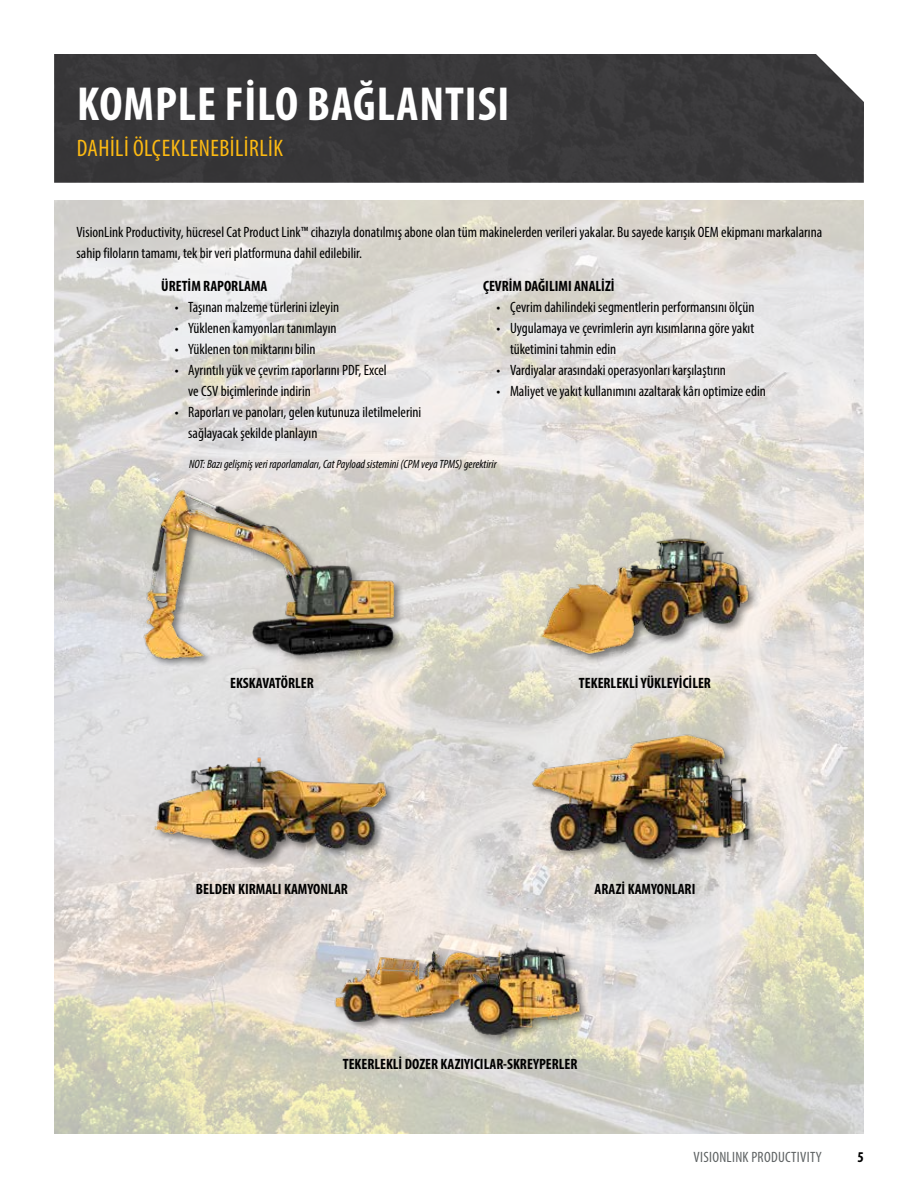
<style>
.page{position:relative;width:918px;height:1188px;background:#fff}
.page>*{position:absolute;margin:0;border:0;box-sizing:border-box;transform-origin:0 0}
.t1{font:700 condensed 48px "Myriad Pro";letter-spacing:.02em;color:#fff}
.t2{font:condensed 24px "Myriad Pro";letter-spacing:.02em;color:#fdba12}
.t3{font:condensed 15px/21px "Myriad Pro";color:#000}
.t4{font:700 condensed 15px "Myriad Pro";color:#000}
.t5{font:condensed 15px "Myriad Pro";letter-spacing:.02em;color:#5e6263}
.t6{font:italic condensed 12px "Myriad Pro";color:#000}
</style>
<div class="page">
<img style="left:54px;top:201px;width:810px;height:933px">
<div style="left:54px;top:54px;width:810px;height:129px;background:#383739"></div>
<img style="left:126px;top:476px;width:292px;height:200px">
<img style="left:314px;top:890px;width:278px;height:200px">
<img style="left:529px;top:476px;width:262px;height:200px">
<img style="left:133px;top:699px;width:285px;height:200px">
<img style="left:505px;top:699px;width:263px;height:193px">
<h1 class="t1" style="left:77px;top:74px;width:434px">KOMPLE FILO BAĞLANTISI</h1>
<h2 class="t2" style="left:77px;top:134px;width:208px">DAHILI ÖLÇEKLENEBILIRLIK</h2>
<p class="t3" style="left:77px;top:221px;width:747px">VisionLink Productivity, hücresel Cat Product Link™ cihazıyla donatılmış abone olan tüm makinelerden verileri yakalar. Bu sayede karışık OEM ekipmanı markalarına sahip filoların tamamı, tek bir veri platformuna dahil edilebilir.</p>
<p class="t4" style="left:161px;top:277px;width:108px">ÜRETİM RAPORLAMA</p>
<p class="t3" style="left:175px;top:296px;width:166px">• Taşınan malzeme türlerini izleyin</p>
<p class="t3" style="left:175px;top:317px;width:163px">• Yüklenen kamyonları tanımlayın</p>
<p class="t3" style="left:175px;top:338px;width:142px">• Yüklenen ton miktarını bilin</p>
<p class="t3" style="left:188px;top:359px;width:200px;text-indent:-14px">• Ayrıntılı yük ve çevrim raporlarını PDF, Excel ve CSV biçimlerinde indirin</p>
<p class="t3" style="left:188px;top:401px;width:235px;text-indent:-14px">• Raporları ve panoları, gelen kutunuza iletilmelerini sağlayacak şekilde planlayın</p>
<p class="t4" style="left:483px;top:277px;width:131px">ÇEVRİM DAĞILIMI ANALİZİ</p>
<p class="t3" style="left:497px;top:296px;width:259px">• Çevrim dahilindeki segmentlerin performansını ölçün</p>
<p class="t3" style="left:510px;top:317px;width:246px;text-indent:-14px">• Uygulamaya ve çevrimlerin ayrı kısımlarına göre yakıt tüketimini tahmin edin</p>
<p class="t3" style="left:497px;top:359px;width:231px">• Vardiyalar arasındaki operasyonları karşılaştırın</p>
<p class="t3" style="left:497px;top:380px;width:271px">• Maliyet ve yakıt kullanımını azaltarak kârı optimize edin</p>
<p class="t6" style="left:189px;top:457px;width:309px">NOT: Bazı gelişmiş veri raporlamaları, Cat Payload sistemini (CPM veya TPMS) gerektirir</p>
<p class="t4" style="left:230px;top:673px;width:85px">EKSKAVATÖRLER</p>
<p class="t4" style="left:579px;top:673px;width:134px">TEKERLEKLİ YÜKLEYİCİLER</p>
<p class="t4" style="left:196px;top:880px;width:154px">BELDEN KIRMALI KAMYONLAR</p>
<p class="t4" style="left:595px;top:880px;width:102px">ARAZİ KAMYONLARI</p>
<p class="t4" style="left:343px;top:1055px;width:236px">TEKERLEKLİ DOZER KAZIYICILAR-SKREYPERLER</p>
<p class="t5" style="left:693px;top:1148px;width:130px">VISIONLINK PRODUCTIVITY</p>
<p class="t4" style="left:858px;top:1148px;width:8px">5</p>
</div>
